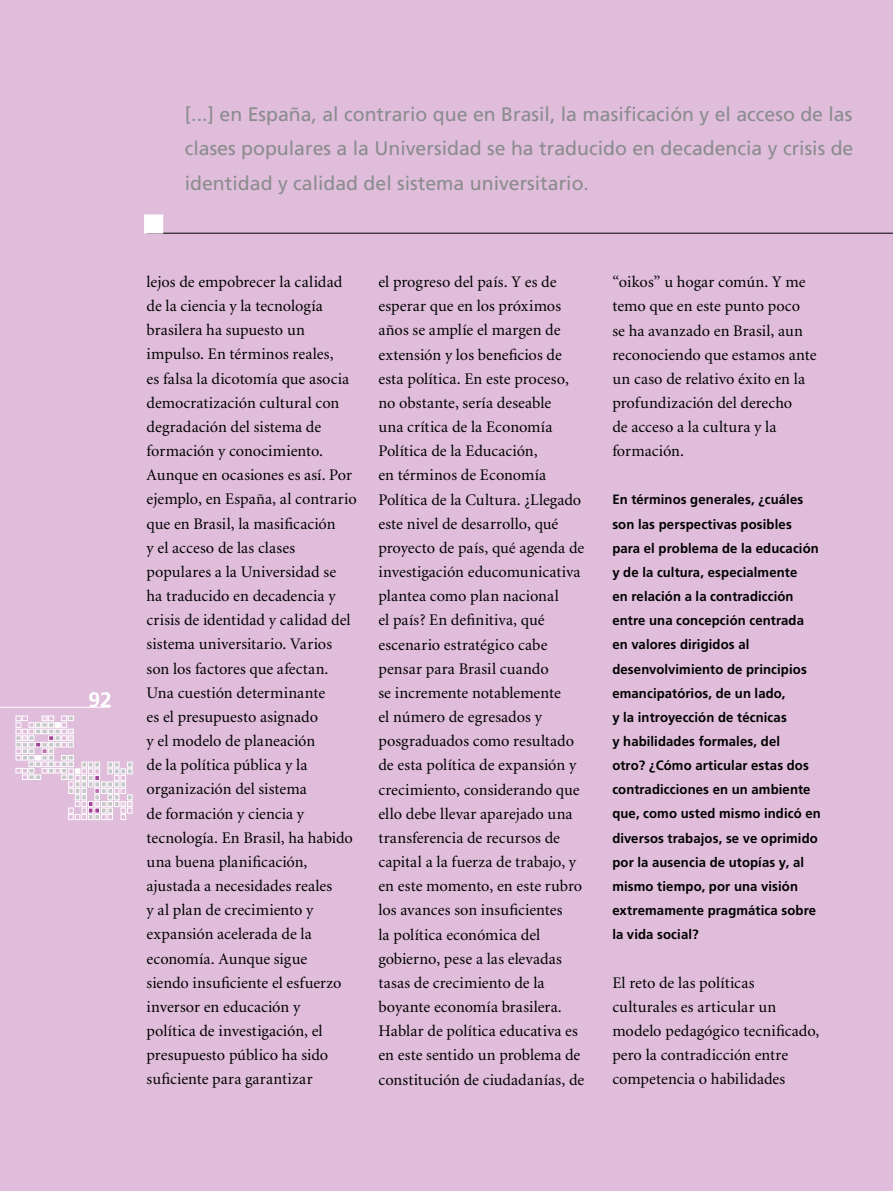
<style>
.page{position:relative;width:893px;height:1191px;background:#e0bddb}
.page>*{position:absolute;margin:0;border:0;box-sizing:border-box;transform-origin:0 0}
.t1{font:700 21px "Frutiger";color:#fff}
.t2{font:19.5px/34.5px "Frutiger";color:#8a8c8e;text-align:justify}
.t3{font:16.2px/24.2px "Minion";color:#000}
.t4{font:700 13.5px/24.2px "Frutiger";letter-spacing:.01em;color:#000}
</style>
<div class="page">
<svg style="left:16px;top:716px;width:116px;height:103px"></svg>
<hr style="left:0;top:707px;width:110px;height:1px;background:#fff">
<hr style="left:147px;top:233px;width:746px;height:1px;background:#000">
<div style="left:144px;top:214px;width:19px;height:19px;background:#fff"></div>
<p class="t1" style="left:88px;top:687px;width:25px">92</p>
<p class="t2" style="left:185px;top:97px;width:670px">[...] en España, al contrario que en B rasil, la masificación y el acceso de las clases populares a la U niversidad se ha traducido en decadencia y crisis de identidad y calidad del sistema universitario.</p>
<p class="t3" style="left:147px;top:270px;width:212px">lejos de empobrecer la calidad de la ciencia y la tecnología brasilera ha supuesto un impulso. En términos reales,<br>es falsa la dicotomía que asocia democratización cultural con degradación del sistema de formación y conocimiento.<br>Aunque en ocasiones es así. Por ejemplo, en España, al contrario que en Brasil, la masificación<br>y el acceso de las clases populares a la Universidad se<br>ha traducido en decadencia y crisis de identidad y calidad del sistema universitario. Varios son los factores que afectan.<br>Una cuestión determinante<br>es el presupuesto asignado<br>y el modelo de planeación<br>de la política pública y la organización del sistema<br>de formación y ciencia y tecnología. En Brasil, ha habido una buena planificación, ajustada a necesidades reales<br>y al plan de crecimiento y expansión acelerada de la economía. Aunque sigue<br>siendo insuficiente el esfuerzo inversor en educación y<br>política de investigación, el presupuesto público ha sido suficiente para garantizar</p>
<p class="t3" style="left:378px;top:270px;width:207px">el progreso del país. Y es de esperar que en los próximos años se amplíe el margen de extensión y los beneficios de esta política. En este proceso, no obstante, sería deseable<br>una crítica de la Economía<br>Política de la Educación,<br>en términos de Economía<br>Política de la Cultura. ¿Llegado este nivel de desarrollo, qué proyecto de país, qué agenda de investigación educomunicativa plantea como plan nacional<br>el país? En definitiva, qué escenario estratégico cabe pensar para Brasil cuando<br>se incremente notablemente<br>el número de egresados y posgraduados como resultado de esta política de expansión y crecimiento, considerando que ello debe llevar aparejado una transferencia de recursos de capital a la fuerza de trabajo, y en este momento, en este rubro los avances son insuficientes<br>la política económica del gobierno, pese a las elevadas tasas de crecimiento de la boyante economía brasilera.<br>Hablar de política educativa es en este sentido un problema de constitución de ciudadanías, de</p>
<p class="t3" style="left:612px;top:271px;width:206px">“oikos” u hogar común. Y me temo que en este punto poco se ha avanzado en Brasil, aun reconociendo que estamos ante un caso de relativo éxito en la profundización del derecho<br>de acceso a la cultura y la formación.</p>
<p class="t4" style="left:612px;top:488px;width:210px">En términos generales, ¿cuáles son las perspectivas posibles para el problema de la educación y de la cultura, especialmente<br>en relación a la contradicción entre una concepción centrada en valores dirigidos al desenvolvimiento de principios emancipatórios, de un lado,<br>y la introyección de técnicas<br>y habilidades formales, del<br>otro? ¿Cómo articular estas dos contradicciones en un ambiente que, como usted mismo indicó en diversos trabajos, se ve oprimido por la ausencia de utopías y, al mismo tiempo, por una visión extremamente pragmática sobre la vida social?</p>
<p class="t3" style="left:612px;top:971px;width:209px">El reto de las políticas culturales es articular un modelo pedagógico tecnificado, pero la contradicción entre competencia o habilidades</p>
</div>
